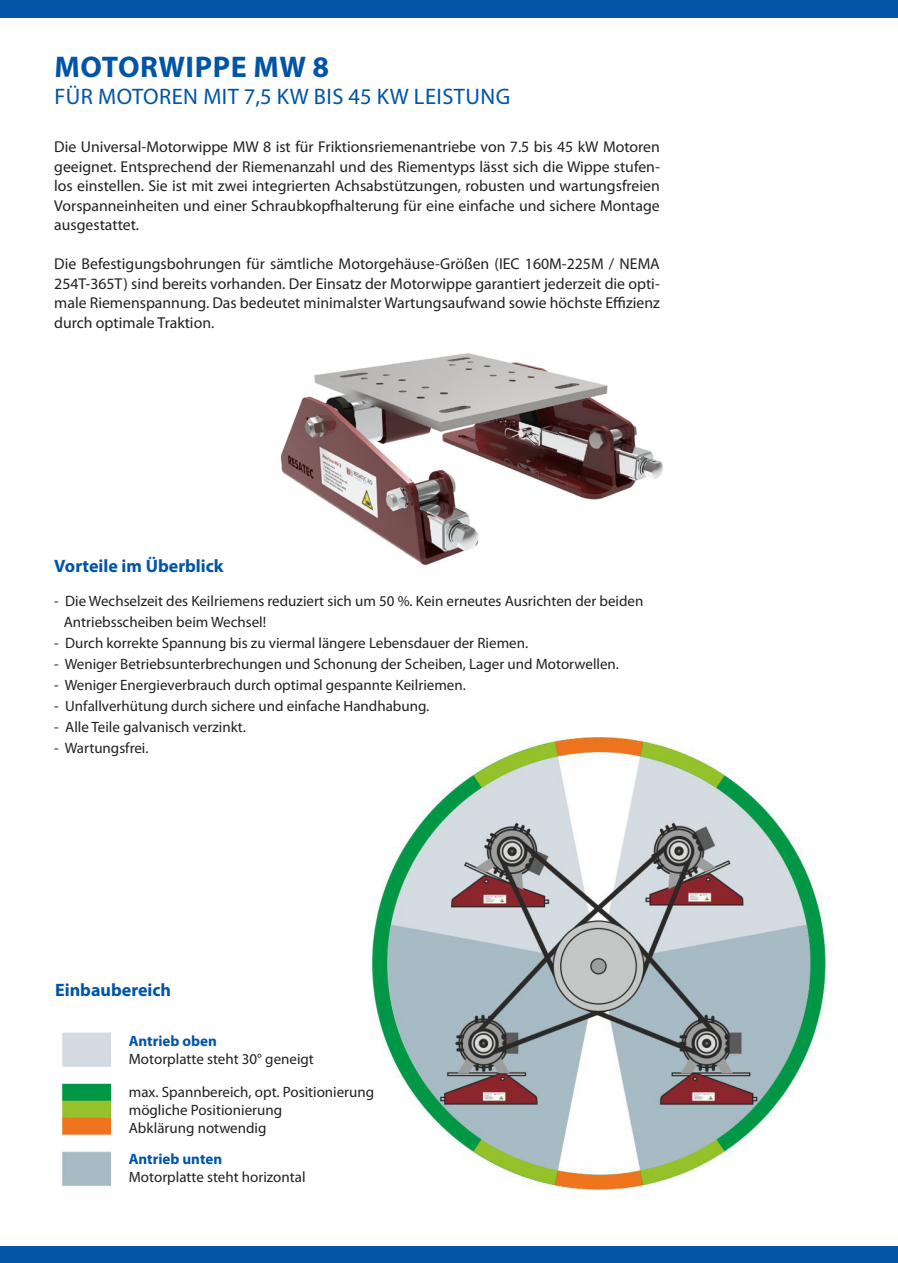
<style>
.page{position:relative;width:898px;height:1263px;background:#fff}
.page>*{position:absolute;margin:0;border:0;box-sizing:border-box;transform-origin:0 0}
.t1{font:700 30px "Myriad Pro";letter-spacing:.02em;color:#0154a6}
.t2{font:22.5px "Myriad Pro";letter-spacing:.02em;color:#0154a6}
.t3{font:700 18px "Myriad Pro";color:#0154a6}
.t4{font:15.75px/19.5px "Myriad Pro";color:#231f20;text-align:justify}
.t5{font:15px/18px "Myriad Pro";color:#231f20}
.t6{font:700 15px "Myriad Pro";color:#0154a6}
</style>
<div class="page">
<div style="left:0;top:0;width:897px;height:17px;background:#0154a6"></div>
<div style="left:0;top:1246px;width:897px;height:17px;background:#0154a6"></div>
<img style="left:372px;top:737px;width:455px;height:452px">
<img style="left:61px;top:1032px;width:50px;height:155px">
<img style="left:280px;top:353px;width:383px;height:213px">
<p class="t1" style="left:55px;top:47px;width:276px">MOTORWIPPE MW 8</p>
<p class="t2" style="left:54px;top:82px;width:457px">FÜR MOTOREN MIT 7,5 KW BIS 45 KW LEISTUNG</p>
<p class="t4" style="left:54px;top:137px;width:607px">Die Universal-Motorwippe MW 8 ist für Friktionsriemenantriebe von 7.5 bis 45 kW Motoren geeignet. Entsprechend der Riemenanzahl und des Riementyps lässt sich die Wippe stufen&shy;los einstellen. Sie ist mit zwei integrierten Achsabstützungen, robusten und wartungsfreien Vorspanneinheiten und einer Schraubkopfhalterung für eine einfache und sichere Montage ausgestattet.</p>
<p class="t4" style="left:54px;top:254px;width:607px">Die Befestigungsbohrungen für sämtliche Motorgehäuse-Größen (IEC 160M-225M / NEMA 254T-365T) sind bereits vorhanden. Der Einsatz der Motorwippe garantiert jederzeit die opti&shy;male Riemenspannung. Das bedeutet minimalster Wartungsaufwand sowie höchste Effizienz durch optimale Traktion.</p>
<p class="t3" style="left:54px;top:554px;width:171px">Vorteile im Überblick</p>
<p class="t5" style="left:64px;top:590px;width:581px;line-height:21px;text-indent:-10px">- Die Wechselzeit des Keilriemens reduziert sich um 50 %. Kein erneutes Ausrichten der beiden<br>Antriebsscheiben beim Wechsel!</p>
<p class="t5" style="left:54px;top:634px;width:475px">- Durch korrekte Spannung bis zu viermal längere Lebensdauer der Riemen.</p>
<p class="t5" style="left:54px;top:655px;width:566px">- Weniger Betriebsunterbrechungen und Schonung der Scheiben, Lager und Motorwellen.</p>
<p class="t5" style="left:54px;top:676px;width:413px">- Weniger Energieverbrauch durch optimal gespannte Keilriemen.</p>
<p class="t5" style="left:54px;top:697px;width:376px">- Unfallverhütung durch sichere und einfache Handhabung.</p>
<p class="t5" style="left:54px;top:718px;width:193px">- Alle Teile galvanisch verzinkt.</p>
<p class="t5" style="left:54px;top:739px;width:96px">- Wartungsfrei.</p>
<p class="t3" style="left:55px;top:978px;width:117px">Einbaubereich</p>
<p class="t6" style="left:129px;top:1031px;width:90px">Antrieb oben</p>
<p class="t5" style="left:129px;top:1049px;width:186px">Motorplatte steht 30° geneigt</p>
<p class="t5" style="left:129px;top:1083px;width:247px">max. Spannbereich, opt. Positionierung mögliche Positionierung<br>Abklärung notwendig</p>
<p class="t6" style="left:129px;top:1149px;width:95px">Antrieb unten</p>
<p class="t5" style="left:129px;top:1167px;width:178px">Motorplatte steht horizontal</p>
</div>
